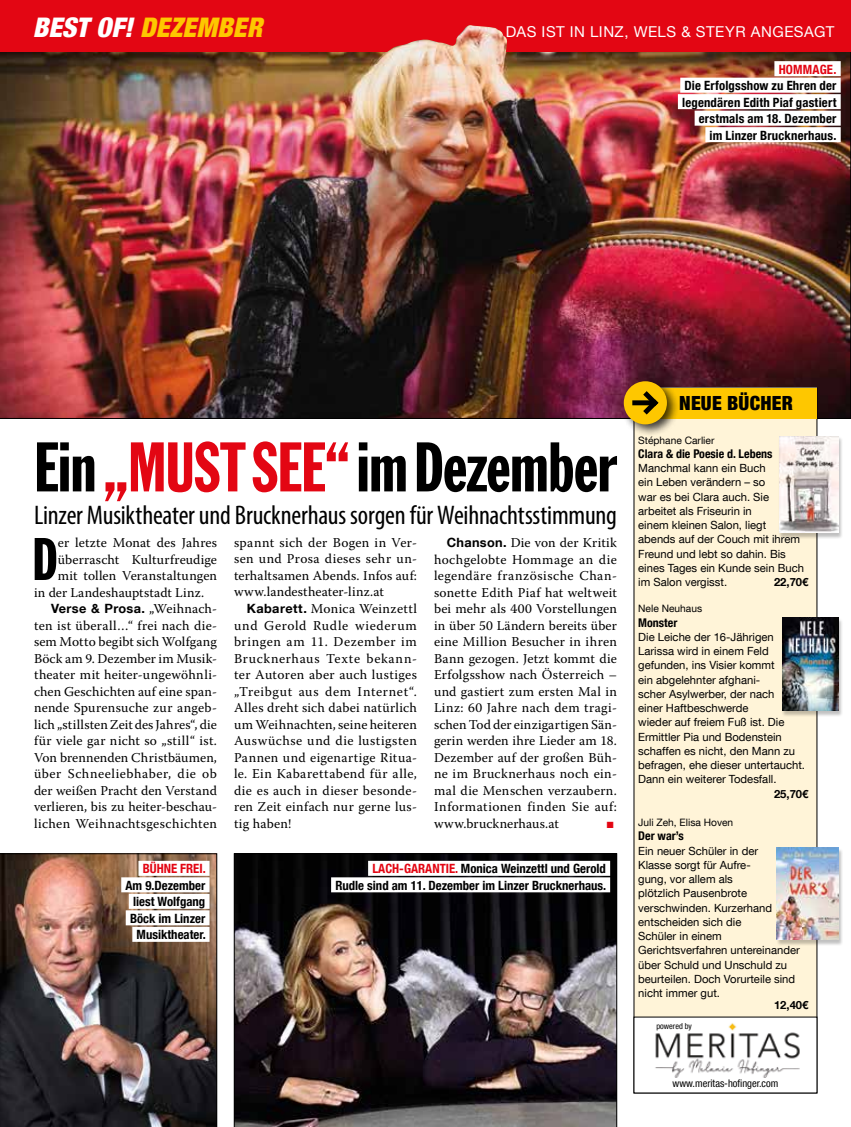
<style>
.page{position:relative;width:851px;height:1127px;background:#fff}
.page>*{position:absolute;margin:0;border:0;box-sizing:border-box;transform-origin:0 0}
.t1{font:73.5px "Franklin Extra Cond Gothic";letter-spacing:-.015em;color:#000}
.t2{font:63px "Franklin Extra Cond Gothic";color:#000}
.t3{font:condensed 27px "Myriad Pro";letter-spacing:-.01em;color:#000}
.t4{font:italic 900 condensed 27px "Helvetica Neue LT Com";letter-spacing:.005em;color:#fec700}
.t5{font:900 condensed 19.5px "Helvetica Neue LT Com";letter-spacing:.01em;color:#000}
.t6{font:15px "Helvetica Neue";letter-spacing:.035em;color:#fff}
.t7{font:13.5px/16.5px "Warnock Pro";letter-spacing:.015em;color:#000;text-align:justify}
.t8{font:700 condensed 12.75px/16.5px "Helvetica Neue LT Com";color:#000;text-align:right}
.t9{font:700 12.75px "Helvetica Neue LT Com";letter-spacing:.025em;color:#000}
.t10{font:700 condensed 12.75px "Helvetica Neue LT Com";color:#e30613}
.t11{font:700 condensed 12px "Helvetica Neue LT Com";color:#000}
.t12{font:11.25px/14.2px "Helvetica Neue LT Com";color:#000}
.t13{font:700 11.25px "Helvetica Neue LT Com";color:#000}
.t14{font:condensed 10.5px "Helvetica Neue LT Com";color:#000}
.t15{font:10.2px "Helvetica Neue LT Com";color:#000}
.t16{font:9px "Helvetica Neue LT Com";color:#000}
.t17{font:9px "Zapf Dingbats ITC";color:#e30613}
.t18{font:condensed 8.25px "Helvetica Neue LT Com";color:#000}
.s1{color:#fff}
.s2{color:#e30613}
.s3{font-family:"Helvetica Neue LT Com";font-weight:700;font-size:12.75px}
.s4{font-family:"Warnock Pro";font-weight:400;font-size:13.5px}
</style>
<div class="page">
<img style="left:0;top:51px;width:850px;height:368px">
<div style="left:774px;top:61px;width:66px;height:15px;background:#fff"></div>
<div style="left:680px;top:78px;width:160px;height:15px;background:#fff"></div>
<div style="left:677px;top:94px;width:163px;height:15px;background:#fff"></div>
<div style="left:694px;top:111px;width:146px;height:15px;background:#fff"></div>
<div style="left:705px;top:127px;width:135px;height:15px;background:#fff"></div>
<div style="left:0;top:0;width:850px;height:51px;background:#e30613"></div>
<div style="left:634px;top:388px;width:182px;height:705px;background:#fff4d8"></div>
<div style="left:778px;top:437px;width:65px;height:102px;background:#000;opacity:.25"></div>
<img style="left:779px;top:436px;width:59px;height:97px">
<div style="left:781px;top:618px;width:62px;height:99px;background:#000;opacity:.25"></div>
<img style="left:782px;top:618px;width:56px;height:92px">
<div style="left:775px;top:848px;width:67px;height:98px;background:#000;opacity:.25"></div>
<img style="left:776px;top:847px;width:62px;height:93px">
<div style="left:638px;top:388px;width:178px;height:31px;background:#fec700"></div>
<div style="left:620px;top:378px;width:59px;height:59px;background:#000;opacity:.75"></div>
<div style="left:623px;top:381px;width:43px;height:43px;background:#fec700;border-radius:50%"></div>
<div style="left:632px;top:400px;width:21px;height:5px;background:#000"></div>
<svg style="left:637px;top:386px;width:26px;height:34px"></svg>
<div style="left:634px;top:1017px;width:182px;height:76px;background:#fff"></div>
<img style="left:655px;top:1023px;width:145px;height:55px">
<img style="left:0;top:853px;width:217px;height:274px">
<div style="left:138px;top:861px;width:71px;height:15px;background:#fff"></div>
<div style="left:121px;top:877px;width:88px;height:15px;background:#fff"></div>
<div style="left:129px;top:894px;width:80px;height:15px;background:#fff"></div>
<div style="left:126px;top:910px;width:83px;height:15px;background:#fff"></div>
<div style="left:132px;top:927px;width:77px;height:15px;background:#fff"></div>
<img style="left:234px;top:853px;width:383px;height:274px">
<img style="left:375px;top:25px;width:132px;height:39px">
<div style="left:368px;top:861px;width:242px;height:15px;background:#fff"></div>
<div style="left:331px;top:877px;width:279px;height:15px;background:#fff"></div>
<h3 class="t4" style="left:33px;top:12px;width:231px"><span class="s1">BEST OF!</span> DEZEMBER</h3>
<p class="t6" style="left:506px;top:20px;width:330px">DAS IST IN LINZ, WELS &amp; STEYR ANGESAGT</p>
<p class="t10" style="left:778px;top:61px;width:59px">HOMMAGE.</p>
<p class="t8" style="left:682px;top:77px;width:156px">Die Erfolgsshow zu Ehren der legendären Edith Piaf gastiert erstmals am 18. Dezember<br>im Linzer Brucknerhaus.</p>
<h1 class="t1" style="left:34px;top:428px;width:584px">Ein <span class="s2">„MUST SEE“</span> im Dezember</h1>
<h3 class="t3" style="left:34px;top:498px;width:584px">Linzer Musiktheater und Brucknerhaus sorgen für Weihnachtsstimmung</h3>
<h2 class="t2" style="left:32px;top:526px;width:27px">D</h2>
<p class="t7" style="left:58px;top:534px;width:160px">er letzte Monat des Jahres</p>
<p class="t7" style="left:234px;top:534px;width:184px">spannt sich der Bogen in Ver&shy;sen und Prosa dieses sehr un&shy;terhaltsamen Abends. Infos auf: www.landestheater-linz.at</p>
<p class="t7" style="left:234px;top:600px;width:184px;text-indent:13px"><span class="s3">Kabarett.</span> Monica Weinzettl und Gerold Rudle wiederum bringen am 11. Dezember im Brucknerhaus Texte bekann&shy;ter Autoren aber auch lustiges „Treibgut aus dem Internet“.<br>Alles dreht sich dabei natürlich um Weihnachten, seine heiteren Auswüchse und die lustigsten Pannen und eigenartige Ritua&shy;le. Ein Kabarettabend für alle, die es auch in dieser besonde&shy;ren Zeit einfach nur gerne lus&shy;tig haben!</p>
<p class="t7" style="left:434px;top:534px;width:184px;text-indent:13px"><span class="s3">Chanson.</span> Die von der Kritik hochgelobte Hommage an die legendäre französische Chan&shy;sonette Edith Piaf hat weltweit bei mehr als 400 Vorstellungen in über 50 Ländern bereits über eine Million Besucher in ihren Bann gezogen. Jetzt kommt die Erfolgsshow nach Österreich – und gastiert zum ersten Mal in Linz: 60 Jahre nach dem tragi&shy;schen Tod der einzigartigen Sän&shy;gerin werden ihre Lieder am 18.<br>Dezember auf der großen Büh&shy;ne im Brucknerhaus noch ein&shy;mal die Menschen verzaubern.<br>Informationen finden Sie auf: www.brucknerhaus.at</p>
<p class="t7" style="left:58px;top:550px;width:160px">überrascht Kulturfreudige</p>
<p class="t7" style="left:58px;top:567px;width:160px">mit tollen Veranstaltungen</p>
<p class="t7" style="left:34px;top:583px;width:172px">in der Landeshauptstadt Linz.</p>
<p class="t9" style="left:51px;top:600px;width:167px">Verse &amp; Prosa. <span class="s4">„Weihnach-</span></p>
<p class="t7" style="left:34px;top:616px;width:184px">ten ist überall…“ frei nach die&shy;sem Motto begibt sich Wolfgang Böck am 9. Dezember im Musik&shy;theater mit heiter-ungewöhnli&shy;chen Geschichten auf eine span&shy;nende Spurensuche zur angeb&shy;lich „stillsten Zeit des Jahres“, die für viele gar nicht so „still“ ist.<br>Von brennenden Christbäumen, über Schneeliebhaber, die ob der weißen Pracht den Verstand verlieren, bis zu heiter-beschau&shy;lichen Weihnachtsgeschichten</p>
<p class="t17" style="left:606px;top:820px;width:8px">■</p>
<p class="t10" style="left:143px;top:861px;width:65px">BÜHNE FREI.</p>
<p class="t8" style="left:125px;top:877px;width:82px">Am 9.Dezember liest Wolfgang<br>Böck im Linzer<br>Musiktheater.</p>
<p class="t8" style="left:335px;top:860px;width:272px"><span class="s2">LACH-GARANTIE.</span> Monica Weinzettl und Gerold<br>Rudle sind am 11. Dezember im Linzer Brucknerhaus.</p>
<h3 class="t5" style="left:679px;top:392px;width:115px">NEUE BÜCHER</h3>
<p class="t15" style="left:638px;top:434px;width:78px">Stéphane Carlier</p>
<p class="t11" style="left:638px;top:446px;width:136px">Clara &amp; die Poesie d. Lebens</p>
<p class="t12" style="left:638px;top:461px;width:167px">Manchmal kann ein Buch<br>ein Leben verändern – so<br>war es bei Clara auch. Sie arbeitet als Friseurin in<br>einem kleinen Salon, liegt abends auf der Couch mit ihrem<br>Freund und lebt so dahin. Bis eines Tages ein Kunde sein Buch im Salon vergisst.</p>
<p class="t16" style="left:780px;top:558px;width:38px">Anzeigen</p>
<p class="t13" style="left:773px;top:575px;width:36px">22,70€</p>
<p class="t15" style="left:638px;top:602px;width:65px">Nele Neuhaus</p>
<p class="t11" style="left:638px;top:615px;width:41px">Monster</p>
<p class="t12" style="left:638px;top:629px;width:168px">Die Leiche der 16-Jährigen<br>Larissa wird in einem Feld gefunden, ins Visier kommt<br>ein abgelehnter afghani-<br>scher Asylwerber, der nach<br>einer Haftbeschwerde<br>wieder auf freiem Fuß ist. Die<br>Ermittler Pia und Bodenstein schaffen es nicht, den Mann zu befragen, ehe dieser untertaucht.<br>Dann ein weiterer Todesfall.</p>
<p class="t13" style="left:773px;top:786px;width:36px">25,70€</p>
<p class="t15" style="left:638px;top:816px;width:97px">Juli Zeh, Elisa Hoven</p>
<p class="t11" style="left:638px;top:829px;width:47px">Der war’s</p>
<p class="t12" style="left:638px;top:843px;width:163px">Ein neuer Schüler in der<br>Klasse sorgt für Aufre-<br>gung, vor allem als<br>plötzlich Pausenbrote verschwinden. Kurzerhand entscheiden sich die<br>Schüler in einem<br>Gerichtsverfahren untereinander über Schuld und Unschuld zu beurteilen. Doch Vorurteile sind nicht immer gut.</p>
<p class="t13" style="left:773px;top:998px;width:36px">12,40€</p>
<p class="t18" style="left:656px;top:1021px;width:37px">powered by</p>
<p class="t14" style="left:672px;top:1077px;width:107px">www.meritas-hofinger.com</p>
</div>
